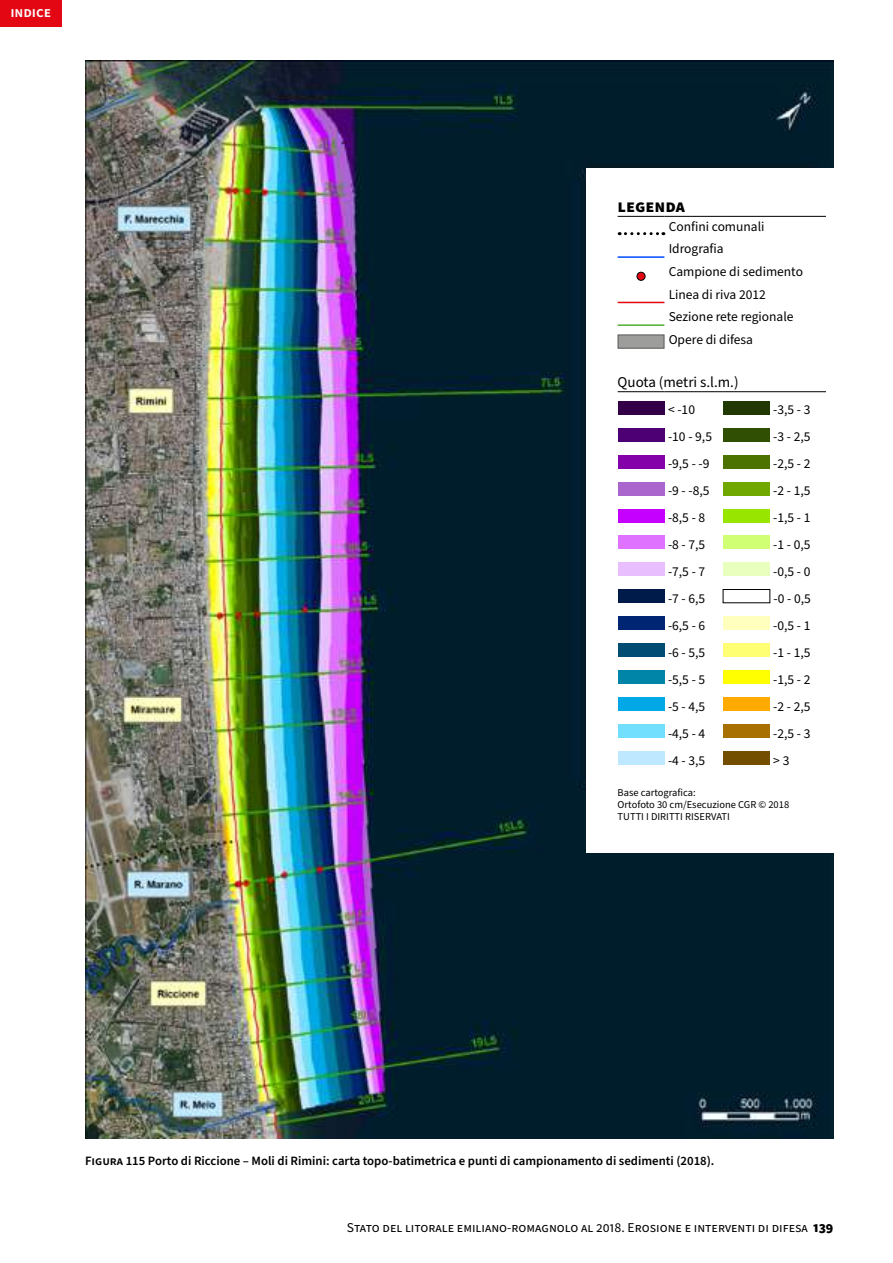
<style>
.page{position:relative;width:893px;height:1263px;background:#fff}
.page>*{position:absolute;margin:0;border:0;box-sizing:border-box;transform-origin:0 0}
.t1{font:700 18px "Source Sans Pro";color:#000}
.t2{font:15px "Source Sans Pro";color:#000}
.t3{font:600 15px "Source Sans Pro";letter-spacing:-.005em;color:#fff}
.t4{font:13.5px/22.6px "Source Sans Pro";color:#000}
.t5{font:600 12.75px "Source Sans Pro";color:#000}
.t6{font:10.5px/12px "Source Sans Pro";color:#000}
.s1{font-weight:900}
</style>
<div class="page">
<div style="left:0;top:0;width:61px;height:27px;background:#e30613"></div>
<img style="left:85px;top:60px;width:748px;height:1078px">
<div style="left:587px;top:168px;width:306px;height:684px;background:#fff"></div>
<hr style="left:618px;top:391px;width:46px;height:1px;background:#000">
<hr style="left:664px;top:391px;width:59px;height:1px;background:#000">
<hr style="left:723px;top:391px;width:103px;height:1px;background:#000">
<hr style="left:618px;top:216px;width:46px;height:1px;background:#000">
<hr style="left:664px;top:216px;width:59px;height:1px;background:#000">
<hr style="left:723px;top:216px;width:103px;height:1px;background:#000">
<svg style="left:619px;top:232px;width:45px;height:3px"></svg>
<hr style="left:618px;top:256px;width:46px;height:2px;background:#0048ff">
<div style="left:637px;top:272px;width:8px;height:8px;background:#e30613;border-radius:50%"></div>
<div style="left:637px;top:272px;width:8px;height:9px;border:1px solid #000;border-radius:50%"></div>
<hr style="left:618px;top:302px;width:46px;height:1px;background:#e30613">
<hr style="left:618px;top:324px;width:46px;height:2px;background:#52ae32">
<div style="left:618px;top:335px;width:46px;height:14px;background:#9d9d9c;border:1px solid #575756"></div>
<div style="left:618px;top:401px;width:46px;height:13px;background:#330047"></div>
<div style="left:723px;top:401px;width:47px;height:13px;background:#213800"></div>
<div style="left:618px;top:428px;width:46px;height:13px;background:#4d0074"></div>
<div style="left:723px;top:428px;width:47px;height:13px;background:#304f03"></div>
<div style="left:618px;top:455px;width:46px;height:13px;background:#8401a9"></div>
<div style="left:723px;top:455px;width:47px;height:13px;background:#4c7300"></div>
<div style="left:618px;top:482px;width:46px;height:13px;background:#aa66cd"></div>
<div style="left:723px;top:482px;width:47px;height:13px;background:#70a800"></div>
<div style="left:618px;top:509px;width:46px;height:13px;background:#c500ff"></div>
<div style="left:723px;top:509px;width:47px;height:13px;background:#98e500"></div>
<div style="left:618px;top:536px;width:46px;height:13px;background:#df72ff"></div>
<div style="left:723px;top:536px;width:47px;height:13px;background:#d0ff73"></div>
<div style="left:618px;top:563px;width:46px;height:13px;background:#e8befe"></div>
<div style="left:723px;top:563px;width:47px;height:13px;background:#e9ffbe"></div>
<div style="left:618px;top:590px;width:46px;height:13px;background:#001b4a"></div>
<div style="left:723px;top:589px;width:47px;height:14px;border:1px solid #000"></div>
<div style="left:618px;top:617px;width:46px;height:13px;background:#002573"></div>
<div style="left:723px;top:617px;width:47px;height:13px;background:#ffffbe"></div>
<div style="left:618px;top:643px;width:46px;height:14px;background:#014c73"></div>
<div style="left:723px;top:643px;width:47px;height:14px;background:#feff73"></div>
<div style="left:618px;top:670px;width:46px;height:14px;background:#0085a8"></div>
<div style="left:723px;top:670px;width:47px;height:14px;background:#ff0"></div>
<div style="left:618px;top:697px;width:46px;height:14px;background:#00a8e6"></div>
<div style="left:723px;top:697px;width:47px;height:14px;background:#ffaa01"></div>
<div style="left:618px;top:724px;width:46px;height:14px;background:#72dffe"></div>
<div style="left:723px;top:724px;width:47px;height:14px;background:#a87001"></div>
<div style="left:618px;top:751px;width:46px;height:14px;background:#bee8ff"></div>
<div style="left:723px;top:751px;width:47px;height:14px;background:#734e00"></div>
<p class="t3" style="left:10px;top:2px;width:42px">indice</p>
<h1 class="t1" style="left:618px;top:194px;width:69px">legenda</h1>
<p class="t4" style="left:669px;top:215px;width:136px">Confini comunali<br>Idrografia<br>Campione di sedimento<br>Linea di riva 2012<br>Sezione rete regionale<br>Opere di difesa</p>
<p class="t2" style="left:618px;top:372px;width:122px">Quota (metri s.l.m.)</p>
<p class="t4" style="left:668px;top:399px;width:29px">&lt; -10</p>
<p class="t4" style="left:773px;top:399px;width:39px">-3,5 - 3</p>
<p class="t4" style="left:668px;top:426px;width:46px">-10 - 9,5</p>
<p class="t4" style="left:773px;top:426px;width:39px">-3 - 2,5</p>
<p class="t4" style="left:668px;top:453px;width:43px">-9,5 - -9</p>
<p class="t4" style="left:773px;top:453px;width:39px">-2,5 - 2</p>
<p class="t4" style="left:668px;top:480px;width:43px">-9 - -8,5</p>
<p class="t4" style="left:773px;top:480px;width:39px">-2 - 1,5</p>
<p class="t4" style="left:668px;top:507px;width:39px">-8,5 - 8</p>
<p class="t4" style="left:773px;top:507px;width:39px">-1,5 - 1</p>
<p class="t4" style="left:668px;top:534px;width:39px">-8 - 7,5</p>
<p class="t4" style="left:773px;top:534px;width:39px">-1 - 0,5</p>
<p class="t4" style="left:668px;top:561px;width:39px">-7,5 - 7</p>
<p class="t4" style="left:773px;top:561px;width:39px">-0,5 - 0</p>
<p class="t4" style="left:668px;top:588px;width:39px">-7 - 6,5</p>
<p class="t4" style="left:774px;top:588px;width:39px">-0 - 0,5</p>
<p class="t4" style="left:668px;top:614px;width:39px">-6,5 - 6</p>
<p class="t4" style="left:773px;top:614px;width:39px">-0,5 - 1</p>
<p class="t4" style="left:668px;top:641px;width:39px">-6 - 5,5</p>
<p class="t4" style="left:773px;top:641px;width:39px">-1 - 1,5</p>
<p class="t4" style="left:668px;top:668px;width:39px">-5,5 - 5</p>
<p class="t4" style="left:773px;top:668px;width:39px">-1,5 - 2</p>
<p class="t4" style="left:668px;top:695px;width:39px">-5 - 4,5</p>
<p class="t4" style="left:773px;top:695px;width:39px">-2 - 2,5</p>
<p class="t4" style="left:668px;top:722px;width:39px">-4,5 - 4</p>
<p class="t4" style="left:773px;top:722px;width:39px">-2,5 - 3</p>
<p class="t4" style="left:668px;top:749px;width:39px">-4 - 3,5</p>
<p class="t4" style="left:773px;top:749px;width:18px">&gt; 3</p>
<p class="t6" style="left:618px;top:787px;width:173px">Base cartografica:<br>Ortofoto 30 cm/Esecuzione CGR © 2018<br>TUTTI I DIRITTI RISERVATI</p>
<p class="t5" style="left:85px;top:1152px;width:631px">Figura 115 Porto di Riccione – Moli di Rimini: carta topo-batimetrica e punti di campionamento di sedimenti (2018).</p>
<p class="t4" style="left:347px;top:1217px;width:488px">Stato del litorale emiliano-romagnolo al 2018. Erosione e interventi di difesa <span class="s1">139</span></p>
</div>
